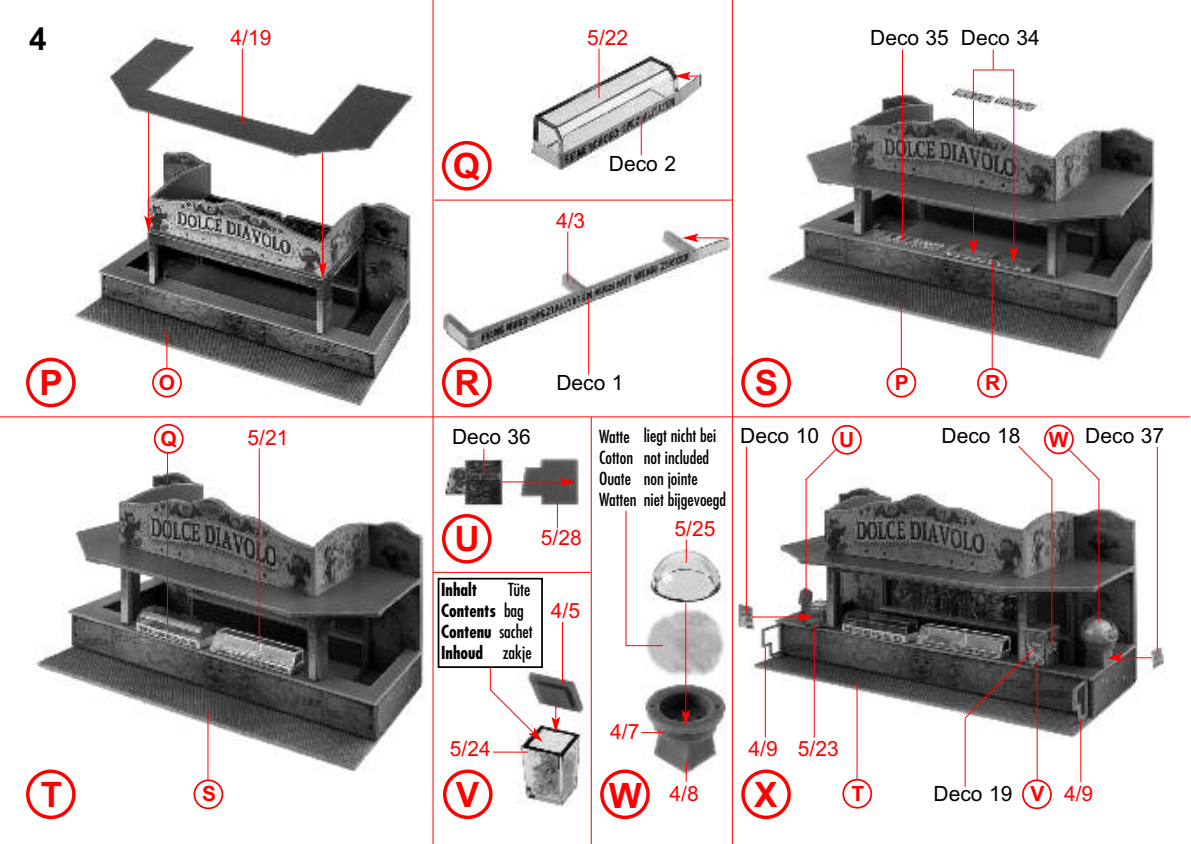
<style>
.page{position:relative;width:1191px;height:844px;background:#fff}
.page>*{position:absolute;margin:0;border:0;box-sizing:border-box;transform-origin:0 0}
.t1{font:700 35px "Arial";color:#f00}
.t2{font:700 31.5px "Arial";color:#000}
.t3{font:21px "Arial";color:#000}
.t4{font:21px "Arial";color:#f00}
.t5{font:700 21px "Arial";color:#f00}
.t6{font:condensed 17.5px/21px "Futura Std";color:#000}
.t7{font:700 condensed 17.5px/21px "Futura Std";color:#000}
.s1{font-weight:400}
</style>
<div class="page">
<hr style="left:432px;top:0;width:1px;height:843px;background:#f00">
<hr style="left:732px;top:0;width:1px;height:843px;background:#f00">
<hr style="left:591px;top:417px;width:1px;height:426px;background:#f00">
<hr style="left:0;top:416px;width:1190px;height:1px;background:#f00">
<hr style="left:434px;top:199px;width:298px;height:1px;background:#f00">
<hr style="left:433px;top:571px;width:157px;height:1px;background:#f00">
<img style="left:71px;top:37px;width:344px;height:369px">
<img style="left:440px;top:226px;width:291px;height:129px">
<img style="left:763px;top:84px;width:393px;height:280px">
<img style="left:528px;top:53px;width:174px;height:117px">
<img style="left:35px;top:463px;width:389px;height:310px">
<img style="left:445px;top:455px;width:134px;height:52px">
<img style="left:517px;top:667px;width:71px;height:138px">
<img style="left:643px;top:546px;width:84px;height:229px">
<img style="left:738px;top:478px;width:427px;height:260px">
<hr style="left:242px;top:49px;width:1px;height:74px;background:#f00">
<hr style="left:598px;top:49px;width:1px;height:49px;background:#f00">
<hr style="left:259px;top:448px;width:1px;height:196px;background:#f00">
<svg style="left:686px;top:539px;width:1px;height:23px"></svg>
<svg style="left:686px;top:761px;width:1px;height:20px"></svg>
<hr style="left:167px;top:452px;width:1px;height:171px;background:#f00">
<hr style="left:207px;top:710px;width:1px;height:70px;background:#f00">
<hr style="left:856px;top:682px;width:1px;height:98px;background:#f00">
<hr style="left:1036px;top:661px;width:1px;height:119px;background:#f00">
<hr style="left:567px;top:232px;width:1px;height:49px;background:#f00">
<hr style="left:1080px;top:718px;width:1px;height:63px;background:#f00">
<hr style="left:765px;top:647px;width:1px;height:90px;background:#f00">
<hr style="left:814px;top:624px;width:1px;height:113px;background:#f00">
<hr style="left:562px;top:621px;width:1px;height:62px;background:#f00">
<hr style="left:166px;top:331px;width:1px;height:37px;background:#f00">
<hr style="left:901px;top:300px;width:1px;height:68px;background:#f00">
<hr style="left:991px;top:261px;width:1px;height:107px;background:#f00">
<hr style="left:148px;top:113px;width:1px;height:106px;background:#f00">
<svg style="left:144px;top:215px;width:9px;height:17px"></svg>
<hr style="left:322px;top:153px;width:1px;height:112px;background:#f00">
<svg style="left:318px;top:262px;width:9px;height:16px"></svg>
<hr style="left:502px;top:481px;width:61px;height:1px;background:#f00">
<svg style="left:560px;top:477px;width:16px;height:9px"></svg>
<hr style="left:752px;top:616px;width:48px;height:1px;background:#f00">
<svg style="left:797px;top:612px;width:17px;height:9px"></svg>
<hr style="left:1119px;top:657px;width:32px;height:1px;background:#f00">
<svg style="left:1106px;top:653px;width:16px;height:9px"></svg>
<svg style="left:551px;top:705px;width:9px;height:27px"></svg>
<hr style="left:685px;top:603px;width:1px;height:109px;background:#f00">
<svg style="left:681px;top:709px;width:9px;height:17px"></svg>
<svg style="left:674px;top:72px;width:24px;height:8px"></svg>
<hr style="left:973px;top:101px;width:1px;height:141px;background:#f00">
<svg style="left:969px;top:239px;width:8px;height:16px"></svg>
<hr style="left:1013px;top:107px;width:1px;height:143px;background:#f00">
<svg style="left:1009px;top:247px;width:9px;height:16px"></svg>
<hr style="left:695px;top:237px;width:31px;height:1px;background:#f00">
<svg style="left:682px;top:233px;width:16px;height:9px"></svg>
<svg style="left:26px;top:357px;width:50px;height:50px"></svg>
<svg style="left:442px;top:141px;width:49px;height:49px"></svg>
<svg style="left:442px;top:357px;width:49px;height:50px"></svg>
<svg style="left:741px;top:357px;width:50px;height:50px"></svg>
<svg style="left:26px;top:769px;width:50px;height:50px"></svg>
<svg style="left:442px;top:514px;width:49px;height:49px"></svg>
<svg style="left:443px;top:769px;width:49px;height:50px"></svg>
<svg style="left:600px;top:769px;width:50px;height:50px"></svg>
<svg style="left:741px;top:769px;width:50px;height:50px"></svg>
<svg style="left:152px;top:367px;width:30px;height:30px"></svg>
<svg style="left:886px;top:368px;width:30px;height:29px"></svg>
<svg style="left:154px;top:424px;width:30px;height:29px"></svg>
<svg style="left:977px;top:368px;width:30px;height:30px"></svg>
<svg style="left:193px;top:779px;width:30px;height:30px"></svg>
<svg style="left:842px;top:778px;width:30px;height:30px"></svg>
<svg style="left:1022px;top:779px;width:29px;height:30px"></svg>
<svg style="left:992px;top:50px;width:1px;height:19px"></svg>
<hr style="left:902px;top:50px;width:1px;height:191px;background:#f00">
<hr style="left:746px;top:446px;width:1px;height:167px;background:#f00">
<hr style="left:1156px;top:446px;width:1px;height:206px;background:#f00">
<hr style="left:973px;top:69px;width:41px;height:1px;background:#f00">
<svg style="left:973px;top:70px;width:1px;height:26px"></svg>
<hr style="left:1013px;top:70px;width:1px;height:34px;background:#f00">
<hr style="left:641px;top:116px;width:1px;height:39px;background:#f00">
<hr style="left:588px;top:299px;width:1px;height:75px;background:#f00">
<hr style="left:805px;top:479px;width:1px;height:115px;background:#f00">
<svg style="left:804px;top:425px;width:57px;height:56px"></svg>
<svg style="left:963px;top:649px;width:71px;height:70px;background:#4c4747"></svg>
<hr style="left:1098px;top:479px;width:1px;height:144px;background:#f00">
<svg style="left:1017px;top:424px;width:83px;height:56px"></svg>
<hr style="left:1051px;top:479px;width:1px;height:166px;background:#f00">
<hr style="left:964px;top:718px;width:1px;height:68px;background:#f00">
<hr style="left:557px;top:494px;width:1px;height:34px;background:#f00">
<svg style="left:483px;top:448px;width:1px;height:26px"></svg>
<hr style="left:626px;top:645px;width:37px;height:1px;background:#f00">
<hr style="left:493px;top:751px;width:35px;height:1px;background:#f00">
<svg style="left:641px;top:732px;width:23px;height:1px"></svg>
<hr style="left:625px;top:510px;width:1px;height:136px;background:#f00">
<svg style="left:489px;top:667px;width:53px;height:74px"></svg>
<div style="left:437px;top:577px;width:106px;height:90px;border:2px solid #000"></div>
<h2 class="t2" style="left:29px;top:20px;width:19px">4</h2>
<p class="t4" style="left:231px;top:25px;width:42px">4/19</p>
<p class="t4" style="left:587px;top:25px;width:42px">5/22</p>
<h1 class="t1" style="left:453px;top:145px;width:29px">Q</h1>
<p class="t4" style="left:556px;top:208px;width:31px">4/3</p>
<p class="t3" style="left:609px;top:151px;width:69px">Deco 2</p>
<p class="t3" style="left:870px;top:25px;width:80px">Deco 35</p>
<p class="t3" style="left:961px;top:25px;width:80px">Deco 34</p>
<h1 class="t1" style="left:39px;top:362px;width:25px">P</h1>
<h1 class="t1" style="left:454px;top:362px;width:27px">R</h1>
<h1 class="t1" style="left:754px;top:362px;width:25px">S</h1>
<p class="t3" style="left:556px;top:370px;width:69px">Deco 1</p>
<p class="t5" style="left:159px;top:370px;width:18px">O</p>
<p class="t5" style="left:895px;top:370px;width:16px">P</p>
<p class="t5" style="left:985px;top:370px;width:17px">R</p>
<p class="t5" style="left:160px;top:426px;width:18px">Q</p>
<p class="t4" style="left:247px;top:425px;width:42px">5/21</p>
<p class="t6" style="left:644px;top:426px;width:74px">liegt nicht bei not included non jointe</p>
<p class="t3" style="left:452px;top:424px;width:80px">Deco 36</p>
<p class="t6" style="left:599px;top:426px;width:129px">Watte<br>Cotton<br>Ouate<br>Watten niet bijgevoegd</p>
<h1 class="t1" style="left:454px;top:518px;width:27px">U</h1>
<p class="t4" style="left:541px;top:525px;width:42px">5/28</p>
<p class="t7" style="left:441px;top:580px;width:37px">Inhalt</p>
<p class="t7" style="left:441px;top:580px;width:93px;text-indent:67px"><span class="s1">Tüte<br></span>Contents <span class="s1">bag<br></span>Contenu <span class="s1">sachet<br></span>Inhoud <span class="s1">zakje</span></p>
<p class="t4" style="left:551px;top:598px;width:31px">4/5</p>
<p class="t4" style="left:674px;top:516px;width:42px">5/25</p>
<p class="t3" style="left:740px;top:424px;width:80px">Deco 10</p>
<p class="t3" style="left:941px;top:424px;width:80px">Deco 18</p>
<p class="t5" style="left:839px;top:427px;width:17px">U</p>
<p class="t4" style="left:610px;top:719px;width:31px">4/7</p>
<p class="t4" style="left:450px;top:736px;width:42px">5/24</p>
<p class="t4" style="left:798px;top:736px;width:42px">5/23</p>
<p class="t4" style="left:748px;top:736px;width:31px">4/9</p>
<p class="t5" style="left:1049px;top:427px;width:21px">W</p>
<p class="t3" style="left:1085px;top:424px;width:80px">Deco 37</p>
<h1 class="t1" style="left:41px;top:774px;width:23px">T</h1>
<h1 class="t1" style="left:456px;top:774px;width:25px">V</h1>
<h1 class="t1" style="left:609px;top:775px;width:35px">W</h1>
<h1 class="t1" style="left:754px;top:773px;width:25px">X</h1>
<p class="t4" style="left:669px;top:780px;width:31px">4/8</p>
<p class="t4" style="left:1064px;top:780px;width:31px">4/9</p>
<p class="t5" style="left:202px;top:781px;width:16px">S</p>
<p class="t5" style="left:851px;top:781px;width:14px">T</p>
<p class="t3" style="left:933px;top:781px;width:80px">Deco 19</p>
<p class="t5" style="left:1030px;top:781px;width:16px">V</p>
</div>
